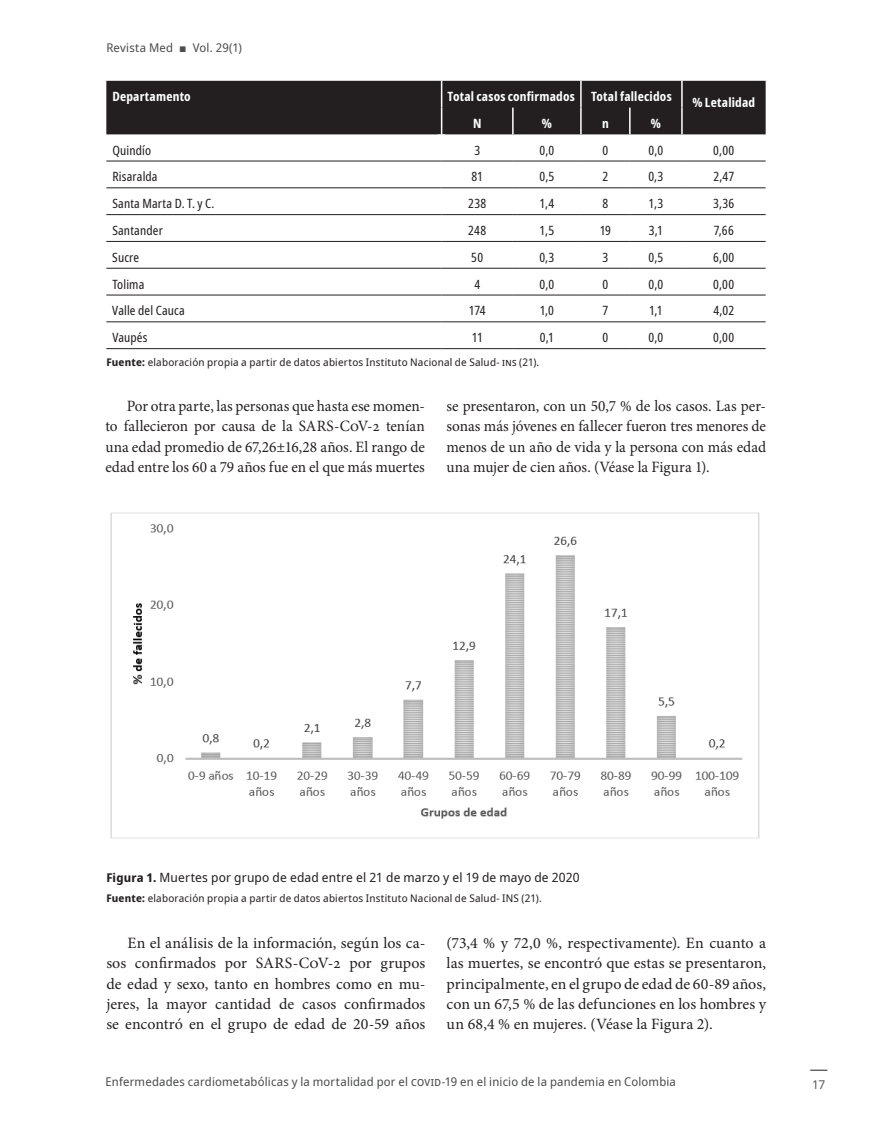
<style>
.page{position:relative;width:872px;height:1127px;background:#fff}
.page>*{position:absolute;margin:0;border:0;box-sizing:border-box;transform-origin:0 0}
.t1{font:15.75px/20.2px "Minion Pro";letter-spacing:-.005em;color:#231f20;text-align:justify}
.t2{font:condensed 12.75px "Noto Sans Display";letter-spacing:.01em;color:#231f20}
.t3{font:700 condensed 12.75px "Noto Sans Display";letter-spacing:.015em;color:#fff}
.t4{font:12.75px "Noto Sans Display";letter-spacing:.01em;color:#231f20}
.t5{font:12px "Noto Sans Display";letter-spacing:.015em;color:#4b4c4d}
.t6{font:12px "Open Sans";color:#4b4c4d}
.t7{font:10.5px "Noto Sans Display";letter-spacing:.02em;color:#231f20}
.s1{font-weight:700}
.s2{font-weight:700;font-size:12px}
</style>
<div class="page">
<svg style="left:810px;top:1070px;width:17px;height:1px"></svg>
<hr style="left:106px;top:161px;width:335px;height:1px;background:#231f20">
<hr style="left:441px;top:161px;width:72px;height:1px;background:#231f20">
<hr style="left:513px;top:161px;width:68px;height:1px;background:#231f20">
<hr style="left:581px;top:161px;width:49px;height:1px;background:#231f20">
<hr style="left:630px;top:161px;width:52px;height:1px;background:#231f20">
<hr style="left:682px;top:161px;width:83px;height:1px;background:#231f20">
<hr style="left:106px;top:188px;width:335px;height:1px;background:#231f20">
<hr style="left:441px;top:188px;width:72px;height:1px;background:#231f20">
<hr style="left:513px;top:188px;width:68px;height:1px;background:#231f20">
<hr style="left:581px;top:188px;width:49px;height:1px;background:#231f20">
<hr style="left:630px;top:188px;width:52px;height:1px;background:#231f20">
<hr style="left:682px;top:188px;width:83px;height:1px;background:#231f20">
<hr style="left:106px;top:214px;width:335px;height:1px;background:#231f20">
<hr style="left:441px;top:214px;width:72px;height:1px;background:#231f20">
<hr style="left:513px;top:214px;width:68px;height:1px;background:#231f20">
<hr style="left:581px;top:214px;width:49px;height:1px;background:#231f20">
<hr style="left:630px;top:214px;width:52px;height:1px;background:#231f20">
<hr style="left:682px;top:214px;width:83px;height:1px;background:#231f20">
<hr style="left:106px;top:241px;width:335px;height:1px;background:#231f20">
<hr style="left:441px;top:241px;width:72px;height:1px;background:#231f20">
<hr style="left:513px;top:241px;width:68px;height:1px;background:#231f20">
<hr style="left:581px;top:241px;width:49px;height:1px;background:#231f20">
<hr style="left:630px;top:241px;width:52px;height:1px;background:#231f20">
<hr style="left:682px;top:241px;width:83px;height:1px;background:#231f20">
<hr style="left:106px;top:268px;width:335px;height:1px;background:#231f20">
<hr style="left:441px;top:268px;width:72px;height:1px;background:#231f20">
<hr style="left:513px;top:268px;width:68px;height:1px;background:#231f20">
<hr style="left:581px;top:268px;width:49px;height:1px;background:#231f20">
<hr style="left:630px;top:268px;width:52px;height:1px;background:#231f20">
<hr style="left:682px;top:268px;width:83px;height:1px;background:#231f20">
<hr style="left:106px;top:295px;width:335px;height:1px;background:#231f20">
<hr style="left:441px;top:295px;width:72px;height:1px;background:#231f20">
<hr style="left:513px;top:295px;width:68px;height:1px;background:#231f20">
<hr style="left:581px;top:295px;width:49px;height:1px;background:#231f20">
<hr style="left:630px;top:295px;width:52px;height:1px;background:#231f20">
<hr style="left:682px;top:295px;width:83px;height:1px;background:#231f20">
<hr style="left:106px;top:322px;width:335px;height:1px;background:#231f20">
<hr style="left:441px;top:322px;width:72px;height:1px;background:#231f20">
<hr style="left:513px;top:322px;width:68px;height:1px;background:#231f20">
<hr style="left:581px;top:322px;width:49px;height:1px;background:#231f20">
<hr style="left:630px;top:322px;width:52px;height:1px;background:#231f20">
<hr style="left:682px;top:322px;width:83px;height:1px;background:#231f20">
<hr style="left:106px;top:348px;width:335px;height:1px;background:#231f20">
<hr style="left:441px;top:348px;width:72px;height:1px;background:#231f20">
<hr style="left:513px;top:348px;width:68px;height:1px;background:#231f20">
<hr style="left:581px;top:348px;width:49px;height:1px;background:#231f20">
<hr style="left:630px;top:348px;width:52px;height:1px;background:#231f20">
<hr style="left:682px;top:348px;width:83px;height:1px;background:#231f20">
<div style="left:106px;top:81px;width:659px;height:53px;background:#231f20"></div>
<img style="left:110px;top:512px;width:650px;height:327px">
<p class="t5" style="left:106px;top:39px;width:137px">Revista Med ■ Vol. 29(1)</p>
<p class="t3" style="left:112px;top:87px;width:80px">Departamento</p>
<p class="t3" style="left:447px;top:87px;width:129px">Total casos confirmados</p>
<p class="t3" style="left:591px;top:87px;width:82px">Total fallecidos</p>
<p class="t3" style="left:473px;top:114px;width:10px">N</p>
<p class="t3" style="left:542px;top:114px;width:12px">%</p>
<p class="t3" style="left:602px;top:114px;width:8px">n</p>
<p class="t3" style="left:651px;top:114px;width:12px">%</p>
<p class="t3" style="left:692px;top:93px;width:64px">% Letalidad</p>
<p class="t2" style="left:112px;top:141px;width:40px">Quindío</p>
<p class="t2" style="left:474px;top:141px;width:7px">3</p>
<p class="t2" style="left:539px;top:141px;width:16px">0,0</p>
<p class="t2" style="left:602px;top:141px;width:7px">0</p>
<p class="t2" style="left:648px;top:141px;width:16px">0,0</p>
<p class="t2" style="left:713px;top:141px;width:22px">0,00</p>
<p class="t2" style="left:112px;top:168px;width:47px">Risaralda</p>
<p class="t2" style="left:471px;top:168px;width:13px">81</p>
<p class="t2" style="left:539px;top:168px;width:16px">0,5</p>
<p class="t2" style="left:602px;top:168px;width:7px">2</p>
<p class="t2" style="left:648px;top:168px;width:17px">0,3</p>
<p class="t2" style="left:713px;top:168px;width:22px">2,47</p>
<p class="t2" style="left:112px;top:195px;width:104px">Santa Marta D. T. y C.</p>
<p class="t2" style="left:468px;top:195px;width:19px">238</p>
<p class="t2" style="left:539px;top:195px;width:16px">1,4</p>
<p class="t2" style="left:602px;top:195px;width:7px">8</p>
<p class="t2" style="left:648px;top:195px;width:16px">1,3</p>
<p class="t2" style="left:713px;top:195px;width:23px">3,36</p>
<p class="t2" style="left:112px;top:221px;width:52px">Santander</p>
<p class="t2" style="left:468px;top:221px;width:19px">248</p>
<p class="t2" style="left:539px;top:221px;width:16px">1,5</p>
<p class="t2" style="left:600px;top:221px;width:13px">19</p>
<p class="t2" style="left:649px;top:221px;width:16px">3,1</p>
<p class="t2" style="left:713px;top:221px;width:22px">7,66</p>
<p class="t2" style="left:112px;top:248px;width:28px">Sucre</p>
<p class="t2" style="left:471px;top:248px;width:13px">50</p>
<p class="t2" style="left:539px;top:248px;width:17px">0,3</p>
<p class="t2" style="left:602px;top:248px;width:7px">3</p>
<p class="t2" style="left:648px;top:248px;width:16px">0,5</p>
<p class="t2" style="left:713px;top:248px;width:23px">6,00</p>
<p class="t2" style="left:112px;top:275px;width:34px">Tolima</p>
<p class="t2" style="left:474px;top:275px;width:7px">4</p>
<p class="t2" style="left:539px;top:275px;width:16px">0,0</p>
<p class="t2" style="left:602px;top:275px;width:7px">0</p>
<p class="t2" style="left:648px;top:275px;width:16px">0,0</p>
<p class="t2" style="left:713px;top:275px;width:22px">0,00</p>
<p class="t2" style="left:112px;top:302px;width:74px">Valle del Cauca</p>
<p class="t2" style="left:469px;top:302px;width:18px">174</p>
<p class="t2" style="left:539px;top:302px;width:16px">1,0</p>
<p class="t2" style="left:602px;top:302px;width:7px">7</p>
<p class="t2" style="left:649px;top:302px;width:15px">1,1</p>
<p class="t2" style="left:713px;top:302px;width:22px">4,02</p>
<p class="t2" style="left:112px;top:329px;width:37px">Vaupés</p>
<p class="t2" style="left:472px;top:329px;width:13px">11</p>
<p class="t2" style="left:540px;top:329px;width:16px">0,1</p>
<p class="t2" style="left:602px;top:329px;width:7px">0</p>
<p class="t2" style="left:648px;top:329px;width:16px">0,0</p>
<p class="t2" style="left:713px;top:329px;width:22px">0,00</p>
<p class="t7" style="left:106px;top:355px;width:434px"><span class="s1">Fuente:</span> elaboración propia a partir de datos abiertos Instituto Nacional de Salud- ins (21).</p>
<p class="t1" style="left:105px;top:396px;width:321px;text-indent:21px">Por otra parte, las personas que hasta ese momen&shy;to fallecieron por causa de la SARS-CoV-2 tenían una edad promedio de 67,26±16,28 años. El rango de edad entre los 60 a 79 años fue en el que más muertes</p>
<p class="t1" style="left:446px;top:396px;width:321px">se presentaron, con un 50,7 % de los casos. Las per&shy;sonas más jóvenes en fallecer fueron tres menores de menos de un año de vida y la persona con más edad una mujer de cien años. (Véase la Figura 1).</p>
<p class="t4" style="left:106px;top:869px;width:475px"><span class="s2">Figura 1.</span> Muertes por grupo de edad entre el 21 de marzo y el 19 de mayo de 2020</p>
<p class="t7" style="left:106px;top:890px;width:437px"><span class="s1">Fuente:</span> elaboración propia a partir de datos abiertos Instituto Nacional de Salud- INS (21).</p>
<p class="t1" style="left:106px;top:933px;width:320px;text-indent:21px">En el análisis de la información, según los ca&shy;sos confirmados por SARS-CoV-2 por grupos de edad y sexo, tanto en hombres como en mu&shy;jeres, la mayor cantidad de casos confirmados se encontró en el grupo de edad de 20-59 años</p>
<p class="t1" style="left:446px;top:933px;width:321px">(73,4 % y 72,0 %, respectivamente). En cuanto a las muertes, se encontró que estas se presentaron, principalmente, en el grupo de edad de 60-89 años, con un 67,5 % de las defunciones en los hombres y un 68,4 % en mujeres. (Véase la Figura 2).</p>
<p class="t5" style="left:105px;top:1073px;width:572px">Enfermedades cardiometabólicas y la mortalidad por el covid-19 en el inicio de la pandemia en Colombia</p>
<p class="t6" style="left:812px;top:1076px;width:15px">17</p>
</div>
